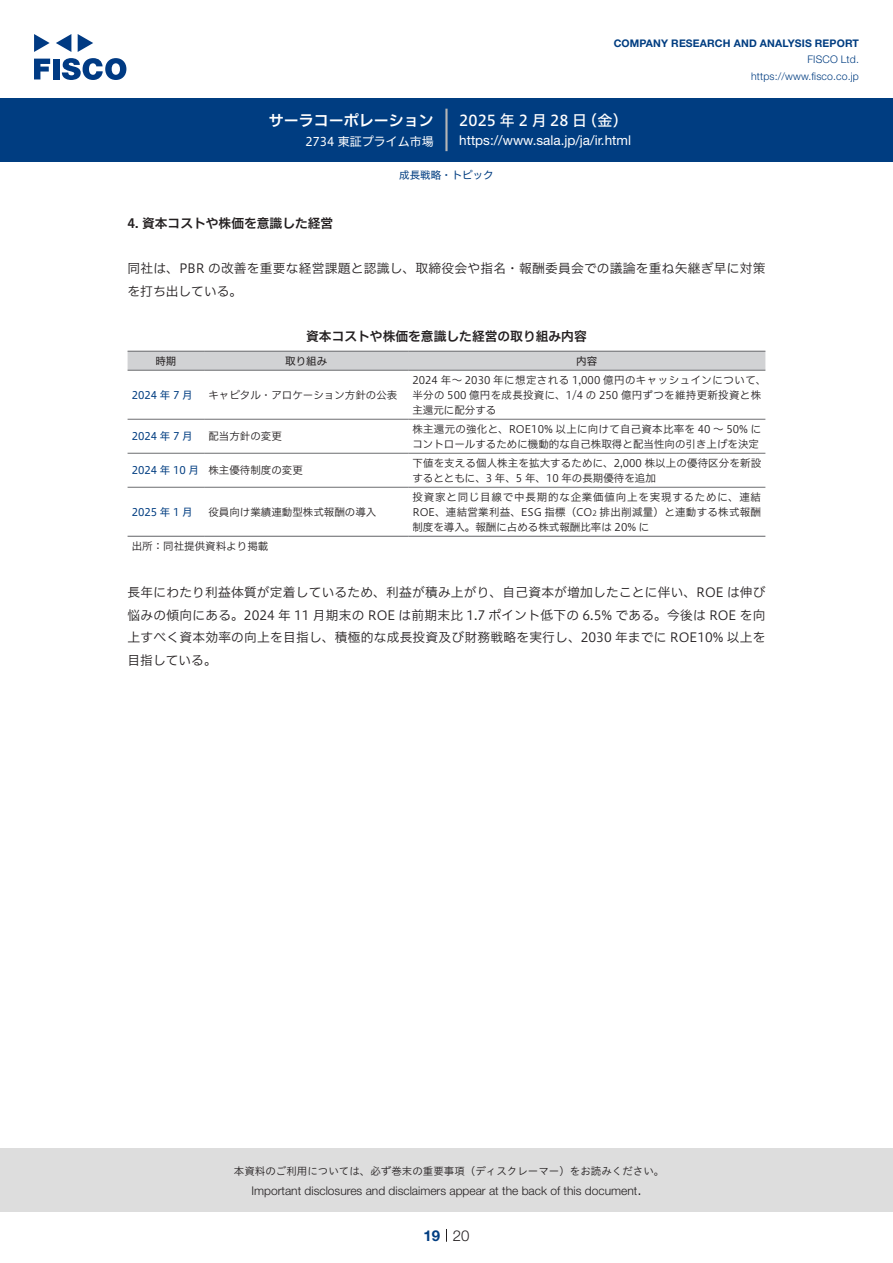
<style>
.page{position:relative;width:893px;height:1263px;background:#fff}
.page>*{position:absolute;margin:0;border:0;box-sizing:border-box;transform-origin:0 0}
.t1{font:15px "Hiragino UD Sans F Std N W5";letter-spacing:.01em;color:#fff}
.t2{font:15px "Hiragino UD Sans F Std N W6";color:#fff}
.t3{font:300 15px "Helvetica Neue LT Std";color:#231f20}
.t4{font:700 15px "Helvetica Neue LT Std";color:#003d81}
.t5{font:13.5px "Helvetica Neue LT Std";color:#fff}
.本文{font:12.75px/22.5px "Hiragino UD Sans F Std N W3";letter-spacing:.015em;color:#231f20}
.チャートタイトル{font:12.75px "Hiragino UD Sans F Std N W6";color:#231f20}
.小タイトル{font:12.75px "Hiragino UD Sans F Std N W6";color:#231f20}
.t6{font:300 12px "Helvetica Neue LT Std";color:#231f20}
.t7{font:12px "Hiragino UD Sans F Std N W4";color:#fff}
.表組み基本スタイル{font:10.5px/15px "Hiragino UD Sans F Std N W3";color:#231f20}
.表組み基本スタイル-2{font:10.5px/15px "Hiragino UD Sans F Std N W3";letter-spacing:.03em;color:#231f20}
.表組み基本スタイル-3{font:10.5px/15px "Hiragino UD Sans F Std N W3";letter-spacing:.075em;color:#231f20;text-align:right}
.t8{font:10.5px "Hiragino UD Sans Std W3";color:#231f20}
.表組み基本スタイル-4{font:10.5px "Hiragino UD Sans F Std N W3";letter-spacing:.025em;color:#231f20}
.t9{font:700 10.5px "Helvetica Neue LT Std";letter-spacing:.015em;color:#003d81}
.t10{font:300 10.5px/16.5px "Helvetica Neue LT Std";letter-spacing:.015em;color:#003d81;text-align:right}
.表左{font:10.5px "Hiragino UD Sans F Std N W4";color:#003d81}
.ヘッダー{font:10.5px "Hiragino UD Sans F Std N W4";color:#003d81}
.表上{font:10.5px "Hiragino UD Sans F Std N W4";color:#231f20}
.表組み基本スタイル-5{font:7.35px "Hiragino UD Sans F Std N W3";color:#231f20}
</style>
<div class="page">
<div style="left:0;top:1148px;width:893px;height:64px;background:#ddd"></div>
<svg style="left:34px;top:59px;width:16px;height:20px"></svg>
<div style="left:53px;top:59px;width:6px;height:20px;background:#003a83"></div>
<svg style="left:62px;top:58px;width:64px;height:22px"></svg>
<svg style="left:34px;top:34px;width:16px;height:18px"></svg>
<svg style="left:78px;top:34px;width:15px;height:18px"></svg>
<svg style="left:56px;top:34px;width:15px;height:18px"></svg>
<div style="left:0;top:98px;width:893px;height:64px;background:#003d81"></div>
<hr style="left:445px;top:109px;width:3px;height:42px;background:#b5b5b6">
<svg style="left:446px;top:1229px;width:1px;height:13px"></svg>
<div style="left:128px;top:352px;width:637px;height:18px;background:#d1d2d4"></div>
<hr style="left:128px;top:419px;width:76px;height:1px;background:#6c6d70">
<hr style="left:204px;top:419px;width:204px;height:1px;background:#6c6d70">
<hr style="left:408px;top:419px;width:357px;height:1px;background:#6c6d70">
<hr style="left:128px;top:453px;width:76px;height:1px;background:#6c6d70">
<hr style="left:204px;top:453px;width:204px;height:1px;background:#6c6d70">
<hr style="left:408px;top:453px;width:357px;height:1px;background:#6c6d70">
<hr style="left:128px;top:487px;width:76px;height:1px;background:#6c6d70">
<hr style="left:204px;top:487px;width:204px;height:1px;background:#6c6d70">
<hr style="left:408px;top:487px;width:357px;height:1px;background:#6c6d70">
<hr style="left:128px;top:351px;width:76px;height:1px;background:#6c6d70">
<hr style="left:204px;top:351px;width:204px;height:1px;background:#6c6d70">
<hr style="left:408px;top:351px;width:357px;height:1px;background:#6c6d70">
<hr style="left:128px;top:536px;width:76px;height:1px;background:#6c6d70">
<hr style="left:204px;top:536px;width:204px;height:1px;background:#6c6d70">
<hr style="left:408px;top:536px;width:357px;height:1px;background:#6c6d70">
<hr style="left:128px;top:370px;width:76px;height:1px;background:#6c6d70">
<hr style="left:204px;top:370px;width:204px;height:1px;background:#6c6d70">
<hr style="left:408px;top:370px;width:357px;height:1px;background:#6c6d70">
<p class="t2" style="left:269px;top:109px;width:167px">サーラコーポレーション</p>
<p class="t7" style="left:305px;top:132px;width:130px">2734 東証プライム市場</p>
<p class="t9" style="left:614px;top:37px;width:247px">COMPANY RESEARCH AND ANALYSIS REPORT</p>
<p class="t10" style="left:751px;top:51px;width:109px">FISCO Ltd. https://www.fisco.co j p.</p>
<p class="t1" style="left:582px;top:109px;width:47px">（金(</p>
<p class="t1" style="left:459px;top:109px;width:129px">2025 年 2 月28 日</p>
<p class="t5" style="left:459px;top:132px;width:173px">https: / / w w w . s a l a j p. j a/ .i r/ h t m l</p>
<p class="ヘッダー" style="left:399px;top:167px;width:96px">成長戦略・トピック</p>
<p class="小タイトル" style="left:128px;top:214px;width:207px">4. 資本コストや株価を意識した経営</p>
<p class="本文" style="left:128px;top:256px;width:639px">同社は、PBR の改善を重要な経営課題と認識し、取締役会や指名・報酬委員会での議論を重ね矢継ぎ早に対策を打ち出している。</p>
<p class="チャートタイトル" style="left:306px;top:326px;width:282px">資本コストや株価を意識した経営の取り組み内容</p>
<p class="表上" style="left:576px;top:353px;width:22px">内容</p>
<p class="表上" style="left:285px;top:353px;width:43px">取り組み</p>
<p class="表上" style="left:155px;top:353px;width:22px">時期</p>
<p class="表左" style="left:132px;top:387px;width:62px">2024年 7 月</p>
<p class="表組み基本スタイル" style="left:208px;top:387px;width:190px">キャピタル・アロケーション方針の公表</p>
<p class="表左" style="left:132px;top:428px;width:62px">2024年 7 月</p>
<p class="表左" style="left:132px;top:462px;width:69px">2024 年 10 月</p>
<p class="表組み基本スタイル" style="left:208px;top:428px;width:75px">配当方針の変更</p>
<p class="表組み基本スタイル" style="left:208px;top:462px;width:96px">株主優待制度の変更</p>
<p class="表組み基本スタイル-2" style="left:412px;top:372px;width:355px">2024 年～ 2030 年に想定される 1,000 億円のキャッシュインについて、半分の 500 億円を成長投資に、1/4 の 250 億円ずつを維持更新投資と株主還元に配分する</p>
<p class="表組み基本スタイル-4" style="left:412px;top:421px;width:350px">株主還元の強化と、ROE10% 以上に向けて自己資本比率を 40 ～ 50% に</p>
<p class="表組み基本スタイル" style="left:412px;top:436px;width:348px">コントロールするために機動的な自己株取得と配当性向の引き上げを決定</p>
<p class="表組み基本スタイル" style="left:412px;top:455px;width:350px">下値を支える個人株主を拡大するために、2,000 株以上の優待区分を新設</p>
<p class="表組み基本スタイル" style="left:412px;top:470px;width:245px">するとともに、3 年、5 年、10 年の長期優待を追加</p>
<p class="表左" style="left:132px;top:504px;width:62px">2025年 1 月</p>
<p class="表組み基本スタイル" style="left:208px;top:504px;width:169px">役員向け業績連動型株式報酬の導入</p>
<p class="表組み基本スタイル-3" style="left:412px;top:489px;width:350px">投資家と同じ目線で中長期的な企業価値向上を実現するために、連結排出削減量）と連動する株式報酬</p>
<p class="表組み基本スタイル" style="left:412px;top:504px;width:238px">ROE、連結営業利益、ESG 指標（CO<br>制度を導入。報酬に占める株式報酬比率は 20% に</p>
<p class="表組み基本スタイル-5" style="left:592px;top:507px;width:6px">2</p>
<p class="表組み基本スタイル" style="left:132px;top:538px;width:138px">出所：同社提供資料より掲載</p>
<p class="本文" style="left:128px;top:580px;width:640px;text-align:justify">長年にわたり利益体質が定着しているため、利益が積み上がり、自己資本が増加したことに伴い、ROE は伸び悩みの傾向にある。2024 年 11 月期末の ROE は前期末比 1.7 ポイント低下の 6.5% である。今後は ROE を向上すべく資本効率の向上を目指し、積極的な成長投資及び財務戦略を実行し、2030 年までに ROE10% 以上を目指している。</p>
<p class="t8" style="left:234px;top:1163px;width:432px">本資料のご利用については、必ず巻末の重要事項（ディスクレーマー）をお読みください。</p>
<p class="t3" style="left:637px;top:1180px;width:6px">.</p>
<p class="t6" style="left:251px;top:1183px;width:387px">Important disclosures and disclaimers appear at the back of this document</p>
<p class="t4" style="left:423px;top:1226px;width:18px">19</p>
<p class="t3" style="left:453px;top:1226px;width:18px">20</p>
</div>
